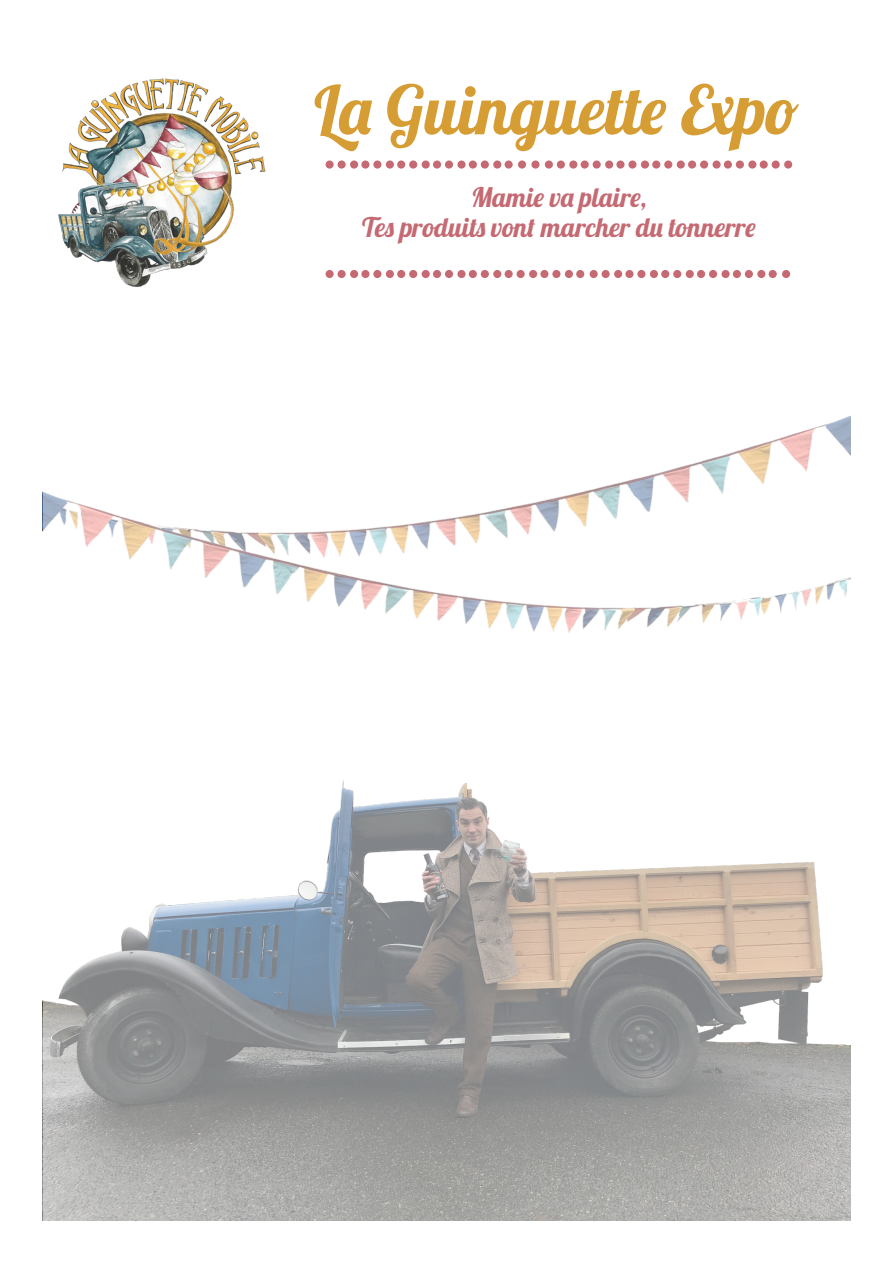
<style>
.page{position:relative;width:893px;height:1263px;background:#fff}
.page>*{position:absolute;margin:0;border:0;box-sizing:border-box;transform-origin:0 0}
.t1{font:67.5px "Lobster 1.4";color:#d59d33}
.t2{font:51px "Lobster 1.4";color:#c56a73}
.t3{font:27px/29.2px "Lobster 1.4";color:#c56a73;text-align:center}
</style>
<div class="page">
<img style="left:58px;top:78px;width:208px;height:209px">
<div style="left:43px;top:369px;width:807px;height:851px;background:#fff;opacity:.48"></div>
<h1 class="t1" style="left:314px;top:87px;width:483px">La Guinguette Expo</h1>
<h2 class="t2" style="left:324px;top:133px;width:471px">……………...…………………</h2>
<p class="t3" style="left:362px;top:187px;width:395px">Mamie va plaire,<br>Tes produits vont marcher du tonnerre</p>
<h2 class="t2" style="left:324px;top:242px;width:471px">………………….……………..</h2>
</div>
